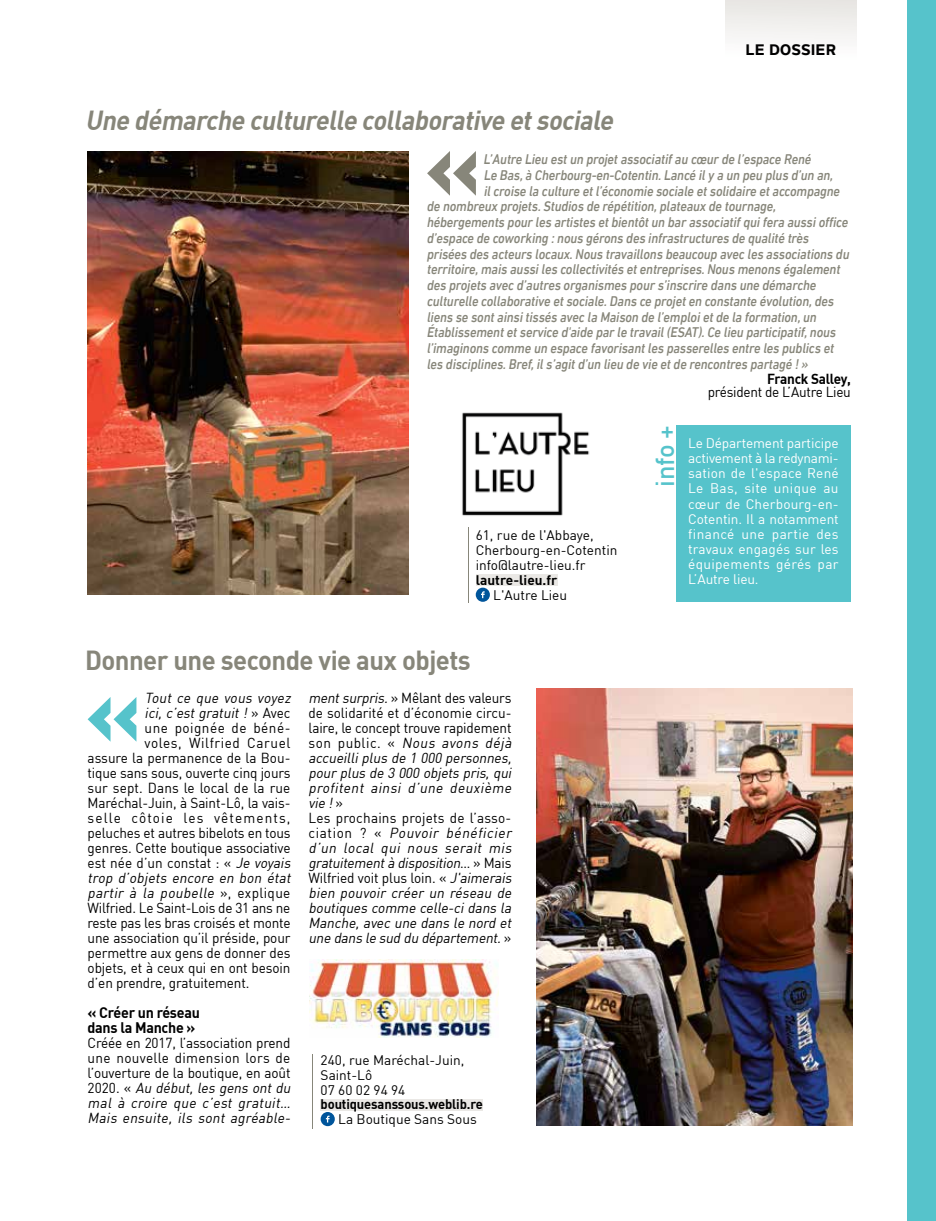
<style>
.page{position:relative;width:936px;height:1221px;background:#fff}
.page>*{position:absolute;margin:0;border:0;box-sizing:border-box;transform-origin:0 0}
.t1{font:italic 700 27px "DIN";color:#87867a;scale:.93 1}
.t2{font:700 27px "DIN";letter-spacing:-.02em;color:#87867a;scale:.95 1}
.t3{font:500 25.5px "DIN";color:#56c3cb}
.t4{font:700 15px/15px "DIN";letter-spacing:-.02em;color:#000;scale:.95 1}
.t5{font:800 15px "Nolan Next";color:#000}
.t6{font:italic 500 14.25px "DIN Next LT Pro";letter-spacing:-.01em;color:#87867a;scale:.92 1}
.t7{font:italic 14.25px/15px "DIN";color:#000;scale:.95 1}
.t8{font:14.25px/15px "DIN";letter-spacing:-.01em;color:#000;scale:.95 1}
.t9{font:14.25px "DIN";letter-spacing:.01em;color:#000;scale:.95 1}
.t10{font:14.25px "DIN";letter-spacing:.085em;color:#000;scale:.95 1}
.t11{font:14.25px "DIN";letter-spacing:.04em;color:#000;scale:.95 1}
.t12{font:14.25px "DIN";letter-spacing:.035em;color:#000;scale:.95 1}
.t13{font:700 14.25px "DIN";letter-spacing:-.02em;color:#000;scale:.95 1}
.t14{font:13.65px/15px "DIN";letter-spacing:.01em;color:#fff;text-align:justify}
.t15{font:13.65px/15px "DIN";color:#000}
.t16{font:700 13.65px "DIN";letter-spacing:-.01em;color:#000;scale:.95 1}
.t17{font:700 13.65px "DIN";letter-spacing:-.01em;color:#000}
.s1{font-style:normal}
.s2{font-style:italic}
</style>
<div class="page">
<img style="left:536px;top:689px;width:316px;height:436px">
<div style="left:676px;top:425px;width:174px;height:176px;background:#56c3cb"></div>
<svg style="left:427px;top:151px;width:49px;height:45px"></svg>
<img style="left:87px;top:152px;width:321px;height:442px">
<svg style="left:88px;top:697px;width:48px;height:44px"></svg>
<div style="left:725px;top:0;width:131px;height:68px;background:linear-gradient(to bottom,#e7e6e2,#fff)"></div>
<div style="left:907px;top:0;width:28px;height:1220px;background:#56c3cb"></div>
<img style="left:462px;top:412px;width:128px;height:104px">
<div style="left:475px;top:574px;width:82px;height:12px;background:#eae8e5"></div>
<svg style="left:475px;top:587px;width:15px;height:14px"></svg>
<hr style="left:467px;top:527px;width:1px;height:75px;background:#87867a">
<img style="left:310px;top:959px;width:188px;height:78px">
<div style="left:320px;top:1098px;width:163px;height:12px;background:#eae8e5"></div>
<svg style="left:320px;top:1112px;width:15px;height:14px"></svg>
<hr style="left:312px;top:1054px;width:1px;height:75px;background:#87867a">
<h1 class="t1" style="left:85px;top:107px;width:574px">Une démarche culturelle collaborative etsociale</h1>
<p class="t5" style="left:745px;top:41px;width:92px">LE DOSSIER</p>
<p class="t6" style="left:484px;top:151px;width:357px">L’Autre Lieu est un projet associatif au cœur de l’espace René</p>
<p class="t6" style="left:484px;top:167px;width:381px">Le Bas, à Cherbourg-en-Cotentin. Lancé il y a un peu plus d’un an,</p>
<p class="t6" style="left:484px;top:182px;width:388px">il croise la culture et l’économie sociale et solidaire et accompagne</p>
<p class="t6" style="left:427px;top:198px;width:381px">de nombreux projets. Studios de répétition, plateaux de tournage,</p>
<p class="t6" style="left:427px;top:214px;width:459px">hébergements pour les artistes et bientôt un bar associatif qui fera aussi office</p>
<p class="t6" style="left:427px;top:230px;width:417px">d’espace de coworking : nous gérons des infrastructures de qualité très</p>
<p class="t6" style="left:427px;top:245px;width:460px">prisées des acteurs locaux. Nous travaillons beaucoup avec les associations du</p>
<p class="t6" style="left:427px;top:261px;width:450px">territoire, mais aussi les collectivités et entreprises. Nous menons également</p>
<p class="t6" style="left:427px;top:277px;width:424px">des projets avec d’autres organismes pour s’inscrire dans une démarche</p>
<p class="t6" style="left:427px;top:293px;width:444px">culturelle collaborative et sociale. Dans ce projet en constante évolution, des</p>
<p class="t6" style="left:427px;top:308px;width:425px">liens se sont ainsi tissés avec la Maison de l’emploi et de la formation, un</p>
<p class="t6" style="left:427px;top:324px;width:446px">Établissement et service d'aide par le travail (ESAT). Ce lieu participatif, nous</p>
<p class="t6" style="left:427px;top:340px;width:444px">l’imaginons comme un espace favorisant les passerelles entre les publics et</p>
<p class="t6" style="left:427px;top:356px;width:416px">les disciplines. Bref, il s’agit d’un lieu de vie et de rencontres partagé ! »</p>
<p class="t13" style="left:767px;top:372px;width:90px">Franck Salley,</p>
<p class="t8" style="left:707px;top:386px;width:152px">président de L’Autre Lieu</p>
<p class="t15" style="left:475px;top:528px;width:143px">61, rue de l'Abbaye,<br>Cherbourg-en-Cotentin info@lautre-lieu.fr</p>
<p class="t17" style="left:475px;top:573px;width:83px">lautre-lieu.fr</p>
<p class="t15" style="left:493px;top:588px;width:75px">L'Autre Lieu</p>
<h1 class="t2" style="left:85px;top:647px;width:407px">Donner une seconde vie aux objets</h1>
<p class="t7" style="left:145px;top:691px;width:158px">Tout ce que vous voyez</p>
<p class="t7" style="left:145px;top:706px;width:155px">ici, c’est gratuit ! <span class="s1">» Av e c</span></p>
<p class="t12" style="left:144px;top:721px;width:155px">une poignée de béné-</p>
<p class="t11" style="left:144px;top:736px;width:155px">voles, Wilfried Caruel</p>
<p class="t8" style="left:88px;top:751px;width:215px">assure la permanence de la Bou-</p>
<p class="t8" style="left:88px;top:766px;width:215px">tique sans sous, ouverte cinq jours</p>
<p class="t9" style="left:88px;top:781px;width:215px">sur sept. Dans le local de la rue</p>
<p class="t8" style="left:88px;top:796px;width:215px">Maréchal-Juin, à Saint-Lô, la vais-</p>
<p class="t10" style="left:88px;top:811px;width:215px">selle côtoie les vêtements,</p>
<p class="t8" style="left:88px;top:826px;width:215px">peluches et autres bibelots en tous</p>
<p class="t8" style="left:88px;top:841px;width:215px">genres. Cette boutique associative</p>
<p class="t8" style="left:88px;top:856px;width:218px">est née d’un constat : « <span class="s2">Je voyais</span></p>
<p class="t7" style="left:88px;top:871px;width:218px">trop d’objets encore en bon état</p>
<p class="t7" style="left:88px;top:886px;width:215px">partir à la poubelle <span class="s1">» , ex p l i q u e</span></p>
<p class="t8" style="left:88px;top:901px;width:215px">Wilfried. Le Saint-Lois de 31 ans ne</p>
<p class="t8" style="left:88px;top:916px;width:215px">reste pas les bras croisés et monte</p>
<p class="t8" style="left:88px;top:931px;width:215px">une association qu’il préside, pour</p>
<p class="t8" style="left:88px;top:946px;width:215px">permettre aux gens de donner des</p>
<p class="t8" style="left:88px;top:961px;width:215px">objets, et à ceux qui en ont besoin</p>
<p class="t8" style="left:88px;top:976px;width:172px">d’en prendre, gratuitement.</p>
<p class="t4" style="left:88px;top:1005px;width:120px">« Créer un réseau dans la Manche »</p>
<p class="t8" style="left:88px;top:1036px;width:218px">Créée en 2017, l’association prend une nouvelle dimension lors de l’ouverture de la boutique, en août<br>2 0 2 0 . « <span class="s2">Au début, les gens ont du mal à croire que c’est gratuit…<br>Mais ensuite, ils sont agréable-</span></p>
<p class="t7" style="left:308px;top:691px;width:218px">mentsurpris.<span class="s1">» Mêlant des valeurs de solidarité et d’économie circu&shy;laire, le concept trouve rapidement son public. «</span> Nous avons déjà accueilli plus de 1 000 personnes, pour plus de 3 000 objets pris, qui profitent ainsi d’une deuxième vie !<span class="s1">»<br>Les prochains projets de l’asso&shy;c i a t i o n ? «</span> Pouvoir bénéficier d’un local qui nous serait mis gratuitementà disposition<span class="s1">… » M a i s<br>Wilfried voit plus loin. «</span> J'aimerais bien pouvoir créer un réseau de boutiques comme celle-ci dans la<br>Manche, avec une dans le nord et une dans le sud du département.<span class="s1">»</span></p>
<p class="t15" style="left:320px;top:1052px;width:145px">240, rue Maréchal-Juin,<br>Saint-Lô<br>07 60 02 94 94</p>
<p class="t16" style="left:320px;top:1097px;width:172px">boutiquesanssous.weblib.re</p>
<p class="t15" style="left:338px;top:1112px;width:140px">La Boutique Sans Sous</p>
<h2 class="t3" style="left:653px;top:487px;width:63px;rotate:-90deg">info +</h2>
<p class="t14" style="left:688px;top:437px;width:152px">Le Département participe activement à la redynami&shy;sation de l'espace René Le Bas, site unique au cœur de Cherbourg-en-Cotentin. Il a notamment financé une partie des travaux engagés sur les équipements gérés par L’Autre lieu.</p>
</div>
